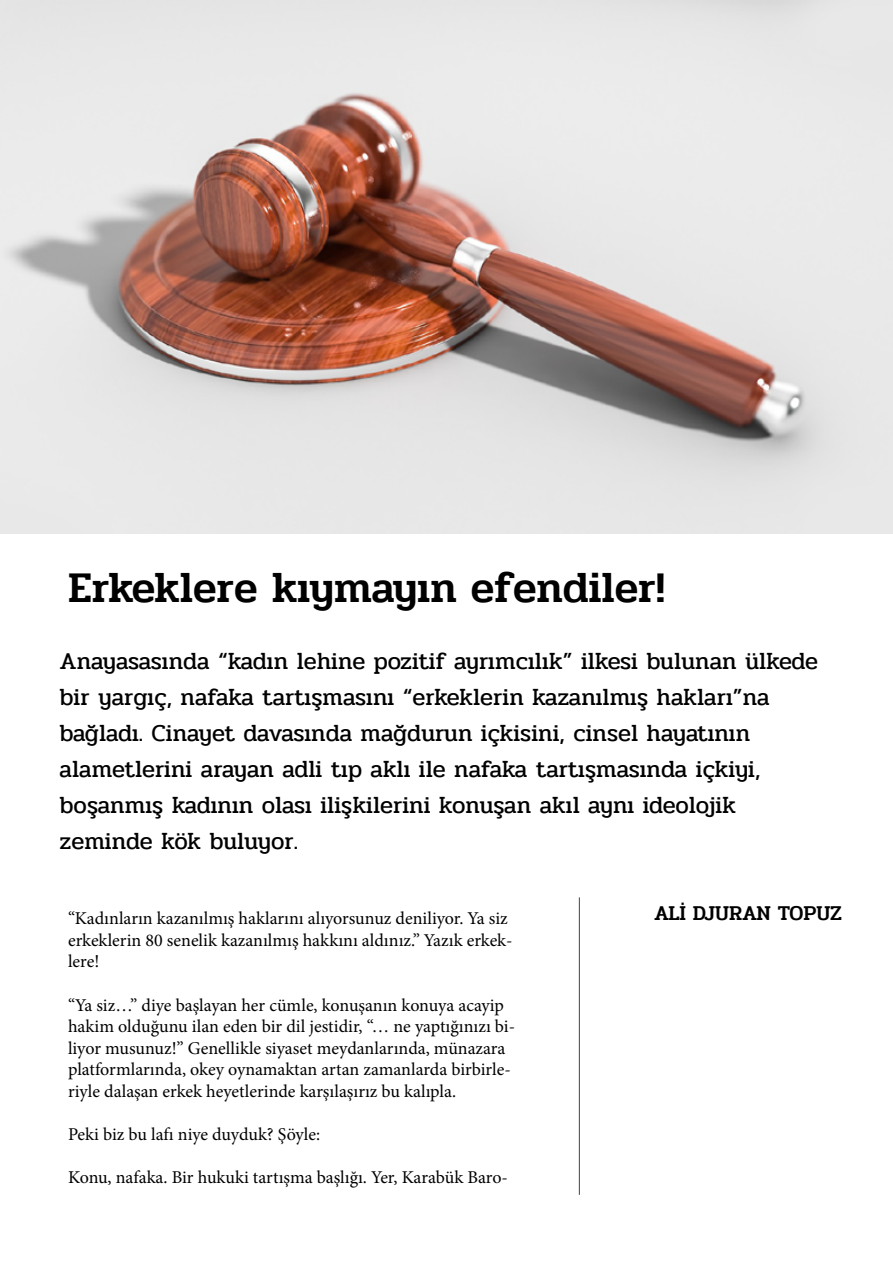
<style>
.page{position:relative;width:893px;height:1263px;background:#fff}
.page>*{position:absolute;margin:0;border:0;box-sizing:border-box;transform-origin:0 0}
.t1{font:500 43.5px "Pridi";color:#000}
.t2{font:24px/36px "Pridi";color:#000}
.t3{font:500 21px "Pridi";letter-spacing:-.025em;color:#000}
.t4{font:18px/21.6px "Minion Pro";color:#000}
</style>
<div class="page">
<hr style="left:579px;top:897px;width:1px;height:298px;background:#505050">
<img style="left:0;top:0;width:893px;height:534px">
<h1 class="t1" style="left:68px;top:556px;width:599px">Erkeklere kıymayın efendiler!</h1>
<p class="t2" style="left:60px;top:643px;width:760px">Anayasasında “kadın lehine pozitif ayrımcılık” ilkesi bulunan ülkede bir yargıç, nafaka tartışmasını “erkeklerin kazanılmış hakları”na bağladı. Cinayet davasında mağdurun içkisini, cinsel hayatının alametlerini arayan adli tıp aklı ile nafaka tartışmasında içkiyi, boşanmış kadının olası ilişkilerini konuşan akıl aynı ideolojik zeminde kök buluyor.</p>
<p class="t4" style="left:68px;top:908px;width:441px">“Kadınların kazanılmış haklarını alıyorsunuz deniliyor. Ya siz</p>
<p class="t3" style="left:654px;top:898px;width:189px">ALI DJURAN TOPUZ</p>
<p class="t4" style="left:68px;top:929px;width:446px">erkeklerin 80 senelik kazanılmış hakkını aldınız.” Yazık erkek&shy;lere!</p>
<p class="t4" style="left:68px;top:994px;width:449px">“Ya siz…” diye başlayan her cümle, konuşanın konuya acayip hakim olduğunu ilan eden bir dil jestidir, “… ne yaptığınızı bi&shy;liyor musunuz!” Genellikle siyaset meydanlarında, münazara platformlarında, okey oynamaktan artan zamanlarda birbirle&shy;riyle dalaşan erkek heyetlerinde karşılaşırız bu kalıpla.</p>
<p class="t4" style="left:68px;top:1124px;width:254px">Peki biz bu lafı niye duyduk? Şöyle:</p>
<p class="t4" style="left:68px;top:1167px;width:441px">Konu, nafaka. Bir hukuki tartışma başlığı. Yer, Karabük Baro-</p>
</div>
